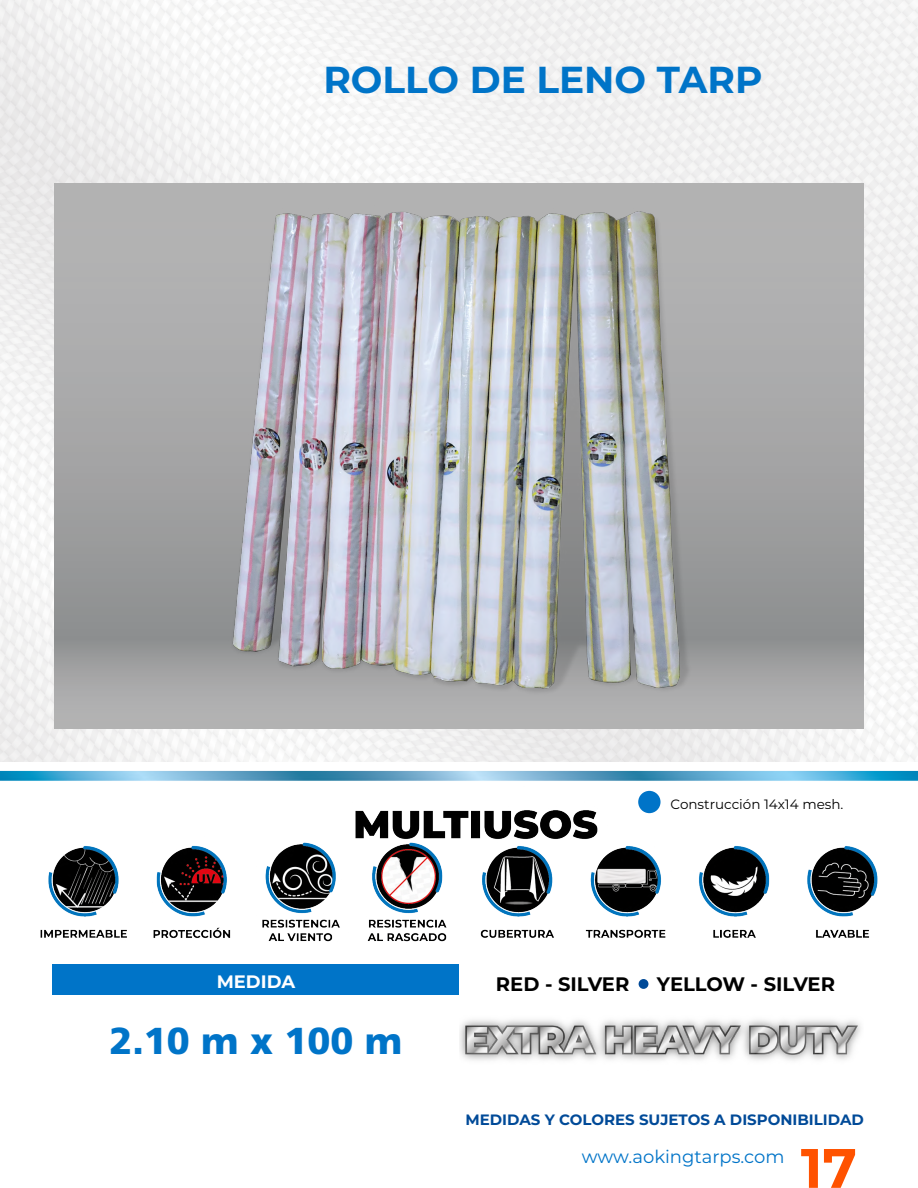
<style>
.page{position:relative;width:918px;height:1188px;background:#fff}
.page>*{position:absolute;margin:0;border:0;box-sizing:border-box;transform-origin:0 0}
.t1{font:700 55.5px "Montserrat";color:#ff5200}
.t2{font:700 37.5px "Montserrat";color:#0074c8}
.t3{font:900 37.5px "Frutiger LT Std";color:#0074c8}
.t4{font:700 19.5px "Montserrat";color:#000}
.t5{font:18px "Montserrat";color:#0074c8}
.t6{font:700 18px "Montserrat";color:#fff}
.t7{font:700 15px "Montserrat";color:#004a98}
.t8{font:13.5px "Montserrat";color:#000}
</style>
<div class="page">
<img style="left:0;top:0;width:918px;height:942px">
<div style="left:53px;top:964px;width:406px;height:31px;background:#0074c8"></div>
<div style="left:638px;top:791px;width:23px;height:22px;background:#0074c8;border-radius:50%"></div>
<img style="left:459px;top:1020px;width:402px;height:41px">
<div style="left:54px;top:639px;width:810px;height:89px;background:linear-gradient(to bottom,#929394,#b9b8b9)"></div>
<div style="left:54px;top:184px;width:810px;height:455px;background:linear-gradient(to bottom,#b9b8b9,#929394)"></div>
<img style="left:210px;top:183px;width:496px;height:545px">
<div style="left:639px;top:979px;width:9px;height:10px;background:#004a98;border-radius:50%"></div>
<h2 class="t2" style="left:323px;top:52px;width:441px">ROLLO DE LENO TARP</h2>
<p class="t8" style="left:671px;top:794px;width:174px">Construcción 14x14 mesh.</p>
<p class="t6" style="left:217px;top:969px;width:80px">MEDIDA</p>
<h2 class="t3" style="left:109px;top:1018px;width:294px">2.10 m x 100 m</h2>
<h3 class="t4" style="left:496px;top:970px;width:135px">RED - SILVER</h3>
<h3 class="t4" style="left:657px;top:970px;width:180px">YELLOW - SILVER</h3>
<p class="t7" style="left:466px;top:1109px;width:400px">MEDIDAS Y COLORES SUJETOS A DISPONIBILIDAD</p>
<p class="t5" style="left:582px;top:1145px;width:204px">www.aokingtarps.com</p>
<h1 class="t1" style="left:801px;top:1128px;width:58px">17</h1>
</div>
